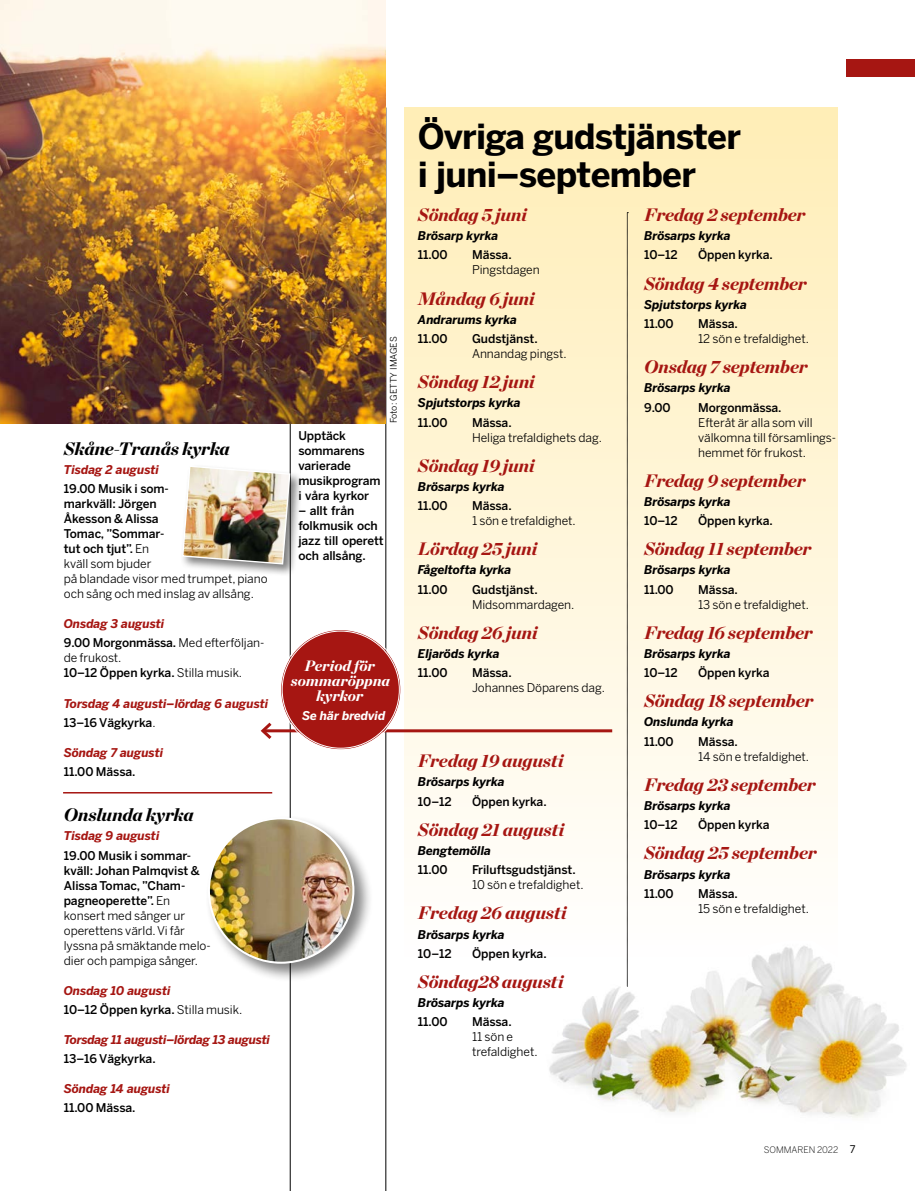
<style>
.page{position:relative;width:915px;height:1191px;background:#fff}
.page>*{position:absolute;margin:0;border:0;box-sizing:border-box;transform-origin:0 0}
.t1{font:700 34.5px/37.5px "Benton Sans";letter-spacing:-.02em;color:#000}
.t2{font:italic 900 18px "Chronicle Display";letter-spacing:-.01em;color:#a61612}
.t3{font:italic 900 18px "Chronicle Display";letter-spacing:-.01em;color:#000}
.t4{font:italic 900 15px/15px "Chronicle Display";letter-spacing:-.005em;color:#fff;text-align:center}
.t5{font:12px/15px "Benton Sans";letter-spacing:-.005em;color:#000}
.t6{font:500 12px/15px "Benton Sans";letter-spacing:-.005em;color:#000}
.t7{font:italic 700 12px "Benton Sans";letter-spacing:-.005em;color:#000}
.t8{font:italic 700 12px/19.2px "Benton Sans";letter-spacing:-.005em;color:#a61612}
.t9{font:italic 700 12px "Benton Sans";letter-spacing:-.005em;color:#fff}
.t10{font:9px "Benton Sans";letter-spacing:-.005em;color:#000}
.t11{font:300 9px "Benton Sans";letter-spacing:-.005em;color:#000}
.s1{font-weight:500}
.s2{font-weight:700;font-style:italic;color:#a61612}
.s3{font-weight:400}
.s4{font-weight:500;font-style:normal;color:#000}
.s5{font-weight:400;font-style:normal;color:#000}
.s6{color:#a61612}
.s7{font-weight:400;font-size:10.5px}
</style>
<div class="page">
<div style="left:404px;top:107px;width:434px;height:1007px;background:linear-gradient(to bottom,#ffeeb8,#fff)"></div>
<div style="left:846px;top:59px;width:68px;height:18px;background:#a61612"></div>
<hr style="left:290px;top:107px;width:1px;height:1084px;background:#000">
<hr style="left:385px;top:107px;width:1px;height:1084px;background:#000">
<svg style="left:626px;top:212px;width:2px;height:728px"></svg>
<div style="left:205px;top:814px;width:168px;height:169px;background:#000;opacity:.5"></div>
<img style="left:209px;top:818px;width:144px;height:144px;border-radius:71px">
<img style="left:0;top:0;width:385px;height:424px">
<img style="left:542px;top:940px;width:365px;height:178px">
<hr style="left:263px;top:729px;width:349px;height:3px;background:#a61612">
<svg style="left:260px;top:722px;width:14px;height:17px"></svg>
<div style="left:281px;top:630px;width:119px;height:119px;background:#a61612;border-radius:50%"></div>
<div style="left:180px;top:463px;width:123px;height:114px;background:#000;opacity:.5"></div>
<img style="left:181px;top:465px;width:110px;height:100px">
<hr style="left:63px;top:792px;width:209px;height:1px;background:#a61612">
<h2 class="t3" style="left:64px;top:433px;width:167px">Skåne-Tranås kyrka</h2>
<p class="t8" style="left:64px;top:460px;width:97px">Tisdag 2 augusti</p>
<p class="t5" style="left:64px;top:481px;width:205px"><span class="s1">19.00 Musik i som-<br>markväll: Jörgen<br>Åkesson &amp; Alissa<br>Tomac, ”Sommar-<br>tut och tjut”.</span> En<br>kväll som bjuder<br>på blandade visor med trumpet, piano och sång och med inslag av allsång.</p>
<p class="t6" style="left:64px;top:614px;width:202px;line-height:19.2px"><span class="s2">Onsdag 3 augusti<br></span>9.00 Morgonmässa. <span class="s3">Med efterföljan-</span></p>
<p class="t5" style="left:64px;top:650px;width:180px">de frukost.<br><span class="s1">10–12 Öppen kyrka.</span> Stilla musik.</p>
<p class="t8" style="left:64px;top:693px;width:206px">Torsdag 4 augusti–lördag 6 augusti<br><span class="s4">13–16 Vägkyrka</span><span class="s5">.</span></p>
<p class="t8" style="left:64px;top:743px;width:101px">Söndag 7 augusti</p>
<p class="t6" style="left:64px;top:764px;width:73px">11.00 Mässa.</p>
<h2 class="t3" style="left:64px;top:799px;width:131px">Onslunda kyrka</h2>
<p class="t8" style="left:64px;top:826px;width:97px">Tisdag 9 augusti</p>
<p class="t5" style="left:64px;top:847px;width:148px"><span class="s1">19.00 Musik i sommar&shy;kväll: Johan Palmqvist &amp;<br>Alissa Tomac, ”Cham&shy;pagneoperette”.</span> En konsert med sånger ur operettens värld. Vi får lyssna på smäktande melo&shy;dier och pampiga sånger.</p>
<p class="t6" style="left:64px;top:980px;width:180px;line-height:19.2px"><span class="s2">Onsdag 10 augusti<br></span>10–12 Öppen kyrka. <span class="s3">Stilla musik.</span></p>
<p class="t8" style="left:64px;top:1030px;width:208px">Torsdag 11 augusti–lördag 13 augusti</p>
<p class="t6" style="left:64px;top:1051px;width:93px">13–16 Vägkyrka.</p>
<p class="t8" style="left:64px;top:1079px;width:108px">Söndag 14 augusti</p>
<p class="t6" style="left:64px;top:1100px;width:73px">11.00 Mässa.</p>
<p class="t10" style="left:388px;top:423px;width:88px;rotate:-90deg">Foto: GETTY IMAGES</p>
<p class="t6" style="left:298px;top:427px;width:84px">Upptäck sommarens varierade musikprogram i våra kyrkor</p>
<p class="t6" style="left:298px;top:502px;width:87px">– allt från folkmusik och jazz till operett och allsång.</p>
<p class="t4" style="left:291px;top:657px;width:100px">Period för sommaröppna kyrkor</p>
<p class="t9" style="left:294px;top:708px;width:93px"><span class="s6">S</span>Se här bredvid</p>
<h1 class="t1" style="left:418px;top:118px;width:324px">Övriga gudstjänster i juni–september</h1>
<h2 class="t2" style="left:418px;top:199px;width:111px">Söndag 5 juni</h2>
<p class="t7" style="left:418px;top:228px;width:82px">Brösarp kyrka</p>
<p class="t6" style="left:418px;top:247px;width:31px">11.00</p>
<p class="t6" style="left:472px;top:247px;width:41px">Mässa.</p>
<p class="t5" style="left:472px;top:262px;width:69px">Pingstdagen</p>
<h2 class="t2" style="left:418px;top:283px;width:118px">Måndag 6 juni</h2>
<p class="t7" style="left:418px;top:312px;width:100px">Andrarums kyrka</p>
<p class="t6" style="left:418px;top:331px;width:31px">11.00</p>
<p class="t6" style="left:472px;top:331px;width:67px">Gudstjänst.</p>
<p class="t5" style="left:472px;top:346px;width:96px">Annandag pingst.</p>
<h2 class="t2" style="left:418px;top:366px;width:118px">Söndag 12 juni</h2>
<p class="t7" style="left:418px;top:395px;width:104px">Spjutstorps kyrka</p>
<p class="t6" style="left:418px;top:414px;width:31px">11.00</p>
<p class="t6" style="left:472px;top:414px;width:41px">Mässa.</p>
<p class="t5" style="left:472px;top:429px;width:131px">Heliga trefaldighets dag.</p>
<h2 class="t2" style="left:418px;top:450px;width:118px">Söndag 19 juni</h2>
<p class="t7" style="left:418px;top:479px;width:88px">Brösarps kyrka</p>
<p class="t6" style="left:418px;top:498px;width:31px">11.00</p>
<p class="t6" style="left:472px;top:498px;width:41px">Mässa.</p>
<p class="t5" style="left:472px;top:513px;width:105px">1 sön e trefaldighet.</p>
<h2 class="t2" style="left:418px;top:533px;width:121px">Lördag 25 juni</h2>
<p class="t7" style="left:418px;top:562px;width:95px">Fågeltofta kyrka</p>
<p class="t6" style="left:418px;top:581px;width:31px">11.00</p>
<p class="t6" style="left:472px;top:581px;width:67px">Gudstjänst.</p>
<p class="t5" style="left:472px;top:596px;width:104px">Midsommardagen.</p>
<h2 class="t2" style="left:418px;top:617px;width:121px">Söndag 26 juni</h2>
<p class="t7" style="left:418px;top:646px;width:83px">Eljaröds kyrka</p>
<p class="t6" style="left:418px;top:665px;width:31px">11.00</p>
<p class="t6" style="left:472px;top:665px;width:41px">Mässa.</p>
<p class="t5" style="left:472px;top:680px;width:134px">Johannes Döparens dag.</p>
<h2 class="t2" style="left:418px;top:745px;width:147px">Fredag 19 augusti</h2>
<p class="t7" style="left:418px;top:774px;width:88px">Brösarps kyrka</p>
<p class="t6" style="left:418px;top:793px;width:35px">10–12</p>
<p class="t6" style="left:472px;top:793px;width:76px">Öppen kyrka.</p>
<h2 class="t2" style="left:418px;top:814px;width:148px">Söndag 21 augusti</h2>
<p class="t7" style="left:418px;top:843px;width:75px">Bengtemölla</p>
<p class="t6" style="left:418px;top:862px;width:31px">11.00</p>
<p class="t6" style="left:472px;top:862px;width:105px">Friluftsgudstjänst.</p>
<p class="t5" style="left:472px;top:877px;width:113px">10 sön e trefaldighet.</p>
<h2 class="t2" style="left:418px;top:897px;width:150px">Fredag 26 augusti</h2>
<p class="t7" style="left:418px;top:926px;width:88px">Brösarps kyrka</p>
<p class="t6" style="left:418px;top:945px;width:35px">10–12</p>
<p class="t6" style="left:472px;top:945px;width:76px">Öppen kyrka.</p>
<h2 class="t2" style="left:418px;top:966px;width:147px">Söndag28 augusti</h2>
<p class="t7" style="left:418px;top:995px;width:88px">Brösarps kyrka</p>
<p class="t6" style="left:418px;top:1014px;width:31px">11.00</p>
<p class="t6" style="left:472px;top:1014px;width:41px">Mässa.</p>
<p class="t5" style="left:472px;top:1029px;width:67px">11 sön e trefaldighet.</p>
<h2 class="t2" style="left:644px;top:199px;width:163px">Fredag 2 september</h2>
<p class="t7" style="left:644px;top:228px;width:88px">Brösarps kyrka</p>
<p class="t6" style="left:644px;top:247px;width:35px">10–12</p>
<p class="t6" style="left:698px;top:247px;width:76px">Öppen kyrka.</p>
<h2 class="t2" style="left:644px;top:268px;width:164px">Söndag 4 september</h2>
<p class="t7" style="left:644px;top:297px;width:104px">Spjutstorps kyrka</p>
<p class="t6" style="left:644px;top:316px;width:31px">11.00</p>
<p class="t6" style="left:698px;top:316px;width:41px">Mässa.</p>
<p class="t5" style="left:698px;top:331px;width:112px">12 sön e trefaldighet.</p>
<h2 class="t2" style="left:644px;top:351px;width:165px">Onsdag 7 september</h2>
<p class="t7" style="left:644px;top:380px;width:88px">Brösarps kyrka</p>
<p class="t6" style="left:644px;top:399px;width:28px">9.00</p>
<p class="t6" style="left:698px;top:399px;width:85px">Morgonmässa.</p>
<p class="t5" style="left:698px;top:414px;width:139px">Efteråt är alla som vill välkomna till församlings&shy;hemmet för frukost.</p>
<h2 class="t2" style="left:644px;top:465px;width:163px">Fredag 9 september</h2>
<p class="t7" style="left:644px;top:494px;width:88px">Brösarps kyrka</p>
<p class="t6" style="left:644px;top:513px;width:35px">10–12</p>
<p class="t6" style="left:698px;top:513px;width:76px">Öppen kyrka.</p>
<h2 class="t2" style="left:644px;top:533px;width:169px">Söndag 11 september</h2>
<p class="t7" style="left:644px;top:562px;width:88px">Brösarps kyrka</p>
<p class="t6" style="left:644px;top:581px;width:31px">11.00</p>
<p class="t6" style="left:698px;top:581px;width:41px">Mässa.</p>
<p class="t5" style="left:698px;top:596px;width:112px">13 sön e trefaldighet.</p>
<h2 class="t2" style="left:644px;top:617px;width:170px">Fredag 16 september</h2>
<p class="t7" style="left:644px;top:646px;width:88px">Brösarps kyrka</p>
<p class="t6" style="left:644px;top:665px;width:35px">10–12</p>
<p class="t6" style="left:698px;top:665px;width:73px">Öppen kyrka</p>
<h2 class="t2" style="left:644px;top:685px;width:170px">Söndag 18 september</h2>
<p class="t7" style="left:644px;top:714px;width:91px">Onslunda kyrka</p>
<p class="t6" style="left:644px;top:733px;width:31px">11.00</p>
<p class="t6" style="left:698px;top:733px;width:41px">Mässa.</p>
<p class="t5" style="left:698px;top:748px;width:112px">14 sön e trefaldighet.</p>
<h2 class="t2" style="left:644px;top:769px;width:173px">Fredag 23 september</h2>
<p class="t7" style="left:644px;top:798px;width:88px">Brösarps kyrka</p>
<p class="t6" style="left:644px;top:817px;width:35px">10–12</p>
<p class="t6" style="left:698px;top:817px;width:73px">Öppen kyrka</p>
<h2 class="t2" style="left:644px;top:837px;width:174px">Söndag 25 september</h2>
<p class="t7" style="left:644px;top:866px;width:88px">Brösarps kyrka</p>
<p class="t6" style="left:644px;top:885px;width:31px">11.00</p>
<p class="t6" style="left:698px;top:885px;width:41px">Mässa.</p>
<p class="t5" style="left:698px;top:900px;width:112px">15 sön e trefaldighet.</p>
<p class="t11" style="left:763px;top:1144px;width:93px">SOMMAREN 2022 <span class="s7">7</span></p>
</div>
